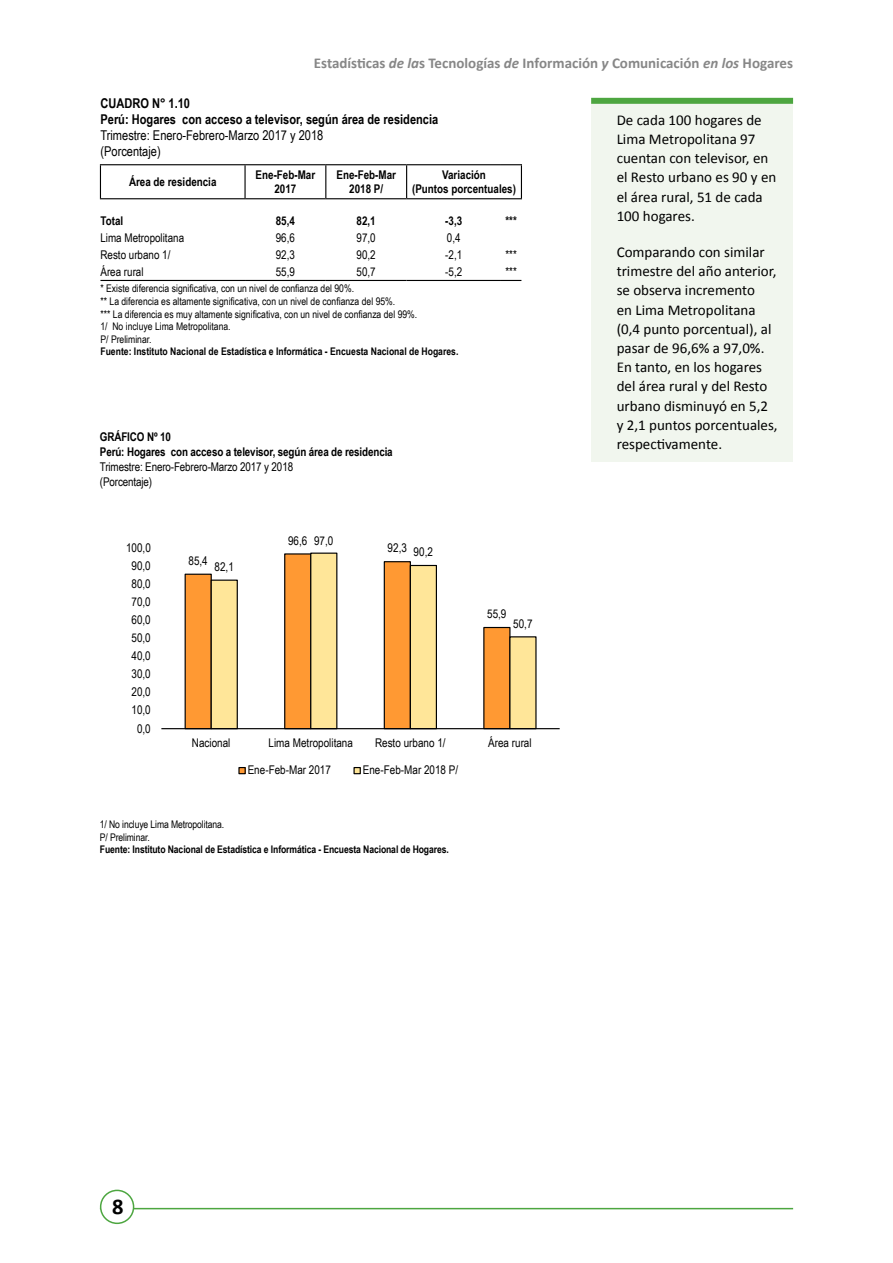
<style>
.page{position:relative;width:893px;height:1263px;background:#fff}
.page>*{position:absolute;margin:0;border:0;box-sizing:border-box;transform-origin:0 0}
.t1{font:700 22.5px "Calibri";color:#000}
.t2{font:15px/19.2px "Calibri";color:#000}
.t3{font:700 15px "Calibri";color:#878787}
.t4{font:700 13.5px/16.2px "Arial Narrow";color:#000}
.t5{font:13.5px/16.2px "Arial Narrow";color:#000}
.t6{font:12px/15px "Arial Narrow";color:#000}
.t7{font:700 12px/14.4px "Arial Narrow";color:#000;text-align:center}
.t8{font:10.5px/12.6px "Arial Narrow";color:#000}
.t9{font:700 10.5px "Arial Narrow";letter-spacing:-.005em;color:#000}
.s1{font-style:italic}
</style>
<div class="page">
<hr style="left:100px;top:1208px;width:693px;height:1px;background:#4da640">
<div style="left:101px;top:1190px;width:33px;height:33px;background:#fff;border-radius:50%"></div>
<div style="left:100px;top:1190px;width:34px;height:34px;border:2px solid #4da640;border-radius:50%"></div>
<div style="left:591px;top:101px;width:202px;height:361px;background:#f1f6ee"></div>
<div style="left:591px;top:98px;width:202px;height:6px;background:#4da640"></div>
<svg style="left:184px;top:573px;width:26px;height:157px;background:#f09336"></svg>
<svg style="left:210px;top:552px;width:327px;height:178px"></svg>
<hr style="left:161px;top:728px;width:399px;height:1px;background:#000">
<div style="left:239px;top:767px;width:6px;height:7px;background:#f93"></div>
<div style="left:238px;top:767px;width:8px;height:7px;border:1px solid #000"></div>
<div style="left:354px;top:767px;width:6px;height:7px;background:#ffe699"></div>
<div style="left:353px;top:767px;width:8px;height:7px;border:1px solid #000"></div>
<hr style="left:100px;top:165px;width:1px;height:33px;background:#000">
<hr style="left:244px;top:165px;width:2px;height:33px;background:#000">
<hr style="left:325px;top:165px;width:1px;height:33px;background:#000">
<hr style="left:406px;top:165px;width:1px;height:33px;background:#000">
<hr style="left:100px;top:164px;width:145px;height:1px;background:#000">
<hr style="left:245px;top:164px;width:81px;height:1px;background:#000">
<hr style="left:326px;top:164px;width:81px;height:1px;background:#000">
<hr style="left:407px;top:164px;width:94px;height:1px;background:#000">
<svg style="left:501px;top:164px;width:21px;height:1px"></svg>
<hr style="left:521px;top:165px;width:1px;height:33px;background:#000">
<hr style="left:100px;top:198px;width:145px;height:1px;background:#000">
<hr style="left:245px;top:198px;width:81px;height:1px;background:#000">
<hr style="left:326px;top:198px;width:81px;height:1px;background:#000">
<hr style="left:407px;top:198px;width:94px;height:1px;background:#000">
<svg style="left:501px;top:198px;width:21px;height:1px"></svg>
<hr style="left:100px;top:280px;width:145px;height:1px;background:#000">
<hr style="left:245px;top:280px;width:81px;height:1px;background:#000">
<hr style="left:326px;top:280px;width:81px;height:1px;background:#000">
<hr style="left:407px;top:280px;width:94px;height:1px;background:#000">
<svg style="left:501px;top:280px;width:20px;height:1px"></svg>
<p class="t3" style="left:314px;top:53px;width:481px">Estadísticas <span class="s1">de la</span>s Tecnologías <span class="s1">de</span> Información <span class="s1">y</span> Comunicación <span class="s1">en los</span> Hogares</p>
<p class="t4" style="left:100px;top:94px;width:339px">CUADRO N° 1.10<br>Perú: Hogares con acceso a televisor, según área de residencia</p>
<p class="t5" style="left:100px;top:127px;width:224px">Trimestre: Enero-Febrero-Marzo 2017 y 2018 (Porcentaje)</p>
<p class="t7" style="left:129px;top:174px;width:89px">Área de residencia</p>
<p class="t7" style="left:256px;top:167px;width:61px">Ene-Feb-Mar<br>2017</p>
<p class="t7" style="left:336px;top:167px;width:61px">Ene-Feb-Mar<br>2018 P/</p>
<p class="t7" style="left:412px;top:167px;width:105px">Variación<br>(Puntos porcentuales)</p>
<p class="t7" style="left:100px;top:213px;width:24px">Total</p>
<p class="t7" style="left:276px;top:213px;width:21px">85,4</p>
<p class="t7" style="left:357px;top:213px;width:21px">82,1</p>
<p class="t7" style="left:445px;top:213px;width:18px">-3,3</p>
<p class="t7" style="left:505px;top:213px;width:13px">***</p>
<p class="t6" style="left:100px;top:230px;width:85px">Lima Metropolitana</p>
<p class="t6" style="left:276px;top:230px;width:21px">96,6</p>
<p class="t6" style="left:357px;top:230px;width:21px">97,0</p>
<p class="t6" style="left:447px;top:230px;width:15px">0,4</p>
<p class="t6" style="left:100px;top:247px;width:72px">Resto urbano 1/</p>
<p class="t6" style="left:276px;top:247px;width:21px">92,3</p>
<p class="t6" style="left:357px;top:247px;width:21px">90,2</p>
<p class="t6" style="left:445px;top:247px;width:18px">-2,1</p>
<p class="t6" style="left:505px;top:247px;width:13px">***</p>
<p class="t6" style="left:100px;top:264px;width:45px">Área rural</p>
<p class="t6" style="left:276px;top:264px;width:21px">55,9</p>
<p class="t6" style="left:357px;top:264px;width:21px">50,7</p>
<p class="t6" style="left:445px;top:264px;width:18px">-5,2</p>
<p class="t6" style="left:505px;top:264px;width:13px">***</p>
<p class="t8" style="left:100px;top:282px;width:318px">* Existe diferencia significativa, con un nivel de confianza del 90%.<br>** La diferencia es altamente significativa, con un nivel de confianza del 95%.<br>*** La diferencia es muy altamente significativa, con un nivel de confianza del 99%.<br>1/ No incluye Lima Metropolitana.<br>P/ Preliminar.</p>
<p class="t9" style="left:100px;top:344px;width:359px">Fuente: Instituto Nacional de Estadística e Informática - Encuesta Nacional de Hogares.</p>
<p class="t7" style="left:100px;top:429px;width:294px;line-height:15px;text-align:left">GRÁFICO Nº 10<br>Perú: Hogares con acceso a televisor, según área de residencia</p>
<p class="t6" style="left:100px;top:459px;width:195px">Trimestre: Enero-Febrero-Marzo 2017 y 2018 (Porcentaje)</p>
<p class="t6" style="left:126px;top:539px;width:26px">100,0</p>
<p class="t6" style="left:132px;top:557px;width:21px">90,0</p>
<p class="t6" style="left:132px;top:576px;width:21px">80,0</p>
<p class="t6" style="left:132px;top:594px;width:21px">70,0</p>
<p class="t6" style="left:132px;top:612px;width:21px">60,0</p>
<p class="t6" style="left:132px;top:630px;width:21px">50,0</p>
<p class="t6" style="left:132px;top:648px;width:21px">40,0</p>
<p class="t6" style="left:132px;top:666px;width:21px">30,0</p>
<p class="t6" style="left:132px;top:684px;width:21px">20,0</p>
<p class="t6" style="left:132px;top:702px;width:21px">10,0</p>
<p class="t6" style="left:137px;top:720px;width:15px">0,0</p>
<p class="t6" style="left:188px;top:553px;width:21px">85,4</p>
<p class="t6" style="left:215px;top:559px;width:21px">82,1</p>
<p class="t6" style="left:288px;top:533px;width:21px">96,6</p>
<p class="t6" style="left:314px;top:533px;width:21px">97,0</p>
<p class="t6" style="left:388px;top:540px;width:21px">92,3</p>
<p class="t6" style="left:414px;top:544px;width:21px">90,2</p>
<p class="t6" style="left:487px;top:606px;width:21px">55,9</p>
<p class="t6" style="left:513px;top:615px;width:21px">50,7</p>
<p class="t6" style="left:192px;top:735px;width:40px">Nacional</p>
<p class="t6" style="left:269px;top:735px;width:86px">Lima Metropolitana</p>
<p class="t6" style="left:375px;top:735px;width:72px">Resto urbano 1/</p>
<p class="t6" style="left:488px;top:735px;width:45px">Área rural</p>
<p class="t6" style="left:248px;top:762px;width:85px">Ene-Feb-Mar 2017</p>
<p class="t6" style="left:363px;top:762px;width:97px">Ene-Feb-Mar 2018 P/</p>
<p class="t8" style="left:100px;top:818px;width:126px">1/ No incluye Lima Metropolitana.<br>P/ Preliminar.</p>
<p class="t9" style="left:100px;top:842px;width:350px">Fuente: Instituto Nacional de Estadística e Informática - Encuesta Nacional de Hogares.</p>
<p class="t2" style="left:617px;top:110px;width:161px">De cada 100 hogares de<br>Lima Metropolitana 97 cuentan con televisor, en el Resto urbano es 90 y en el área rural, 51 de cada<br>100 hogares.</p>
<p class="t2" style="left:617px;top:242px;width:163px">Comparando con similar trimestre del año anterior, se observa incremento<br>en Lima Metropolitana (0,4 punto porcentual), al pasar de 96,6% a 97,0%.<br>En tanto, en los hogares del área rural y del Resto urbano disminuyó en 5,2 y 2,1 puntos porcentuales, respectivamente.</p>
<h1 class="t1" style="left:112px;top:1192px;width:13px">8</h1>
</div>
